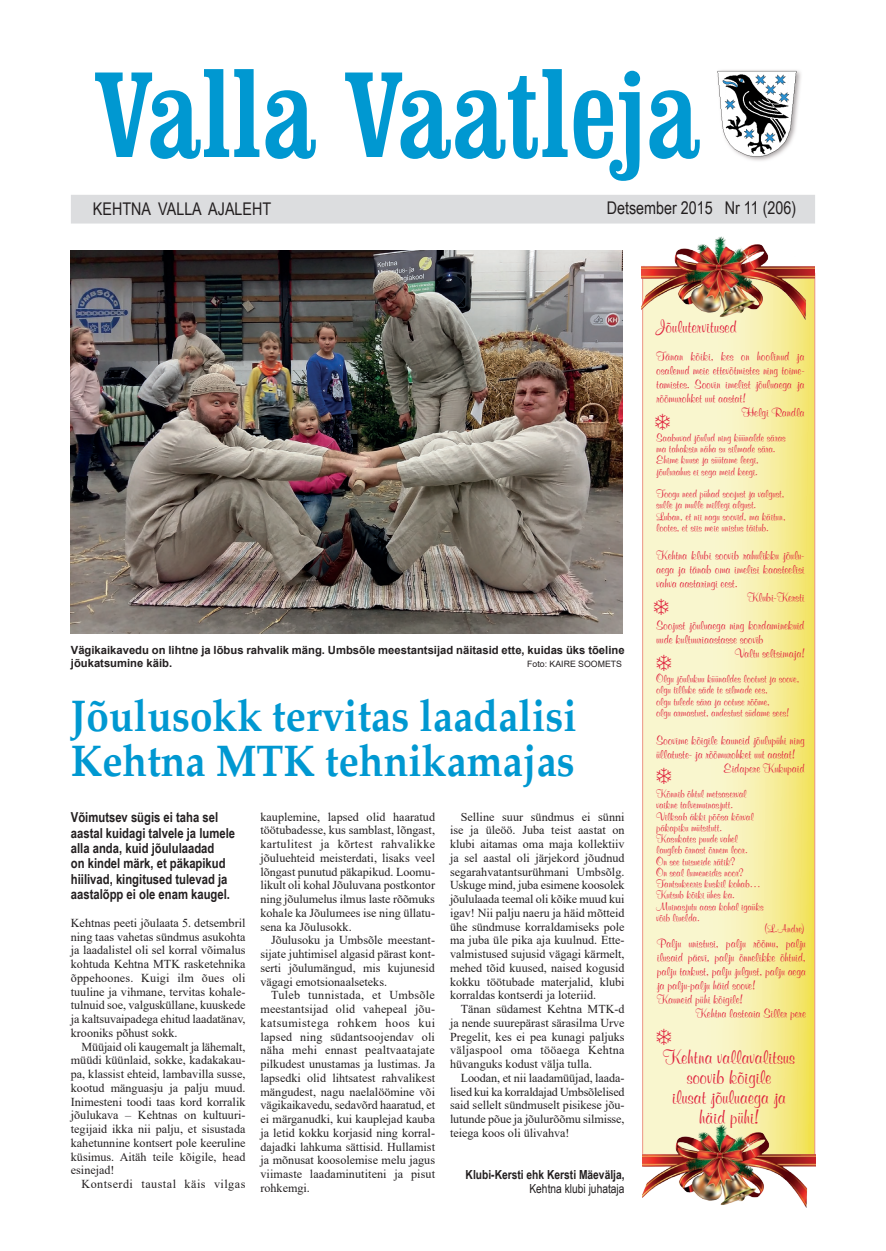
<style>
.page{position:relative;width:886px;height:1251px;background:#fff}
.page>*{position:absolute;margin:0;border:0;box-sizing:border-box;transform-origin:0 0}
.t1{font:condensed 125px "Clarendon BT";color:#0098d1}
.t2{font:700 45px/45px "Palatino";color:#0098d1;scale:.9 1}
.t3{font:700 20px/20px "Murray Hill BT";color:#df213d;text-align:center}
.t4{font:17.5px "Arial Narrow";color:#231f20}
.t5{font:700 17.5px "Murray Hill BT";color:#df213d}
.t6{font:700 13.75px/15.4px "Arial Narrow";color:#231f20}
.t7{font:700 12.5px/14px "Murray Hill BT";color:#df213d}
.t8{font:700 12.5px "Arial Narrow";color:#231f20}
.t9{font:12.5px "Arial Narrow";color:#231f20}
.t10{font:12.12px/13.8px "Times New Roman";color:#231f20;text-align:justify}
.t11{font:12.12px "Times New Roman";letter-spacing:.04em;color:#231f20}
.t12{font:700 11.25px/11.2px "Murray Hill BT";color:#df213d}
.t13{font:700 11.25px/13.8px "Arial";color:#231f20}
.t14{font:8.75px "Arial";color:#231f20}
</style>
<div class="page">
<img style="left:717px;top:70px;width:84px;height:91px">
<div style="left:71px;top:195px;width:744px;height:29px;background:#dcdddf"></div>
<svg style="left:644px;top:320px;width:169px;height:804px;background:#f7f1b4"></svg>
<div style="left:642px;top:273px;width:173px;height:890px;border:1px solid #ed9589"></div>
<img style="left:71px;top:251px;width:552px;height:383px">
<img style="left:642px;top:236px;width:172px;height:84px">
<img style="left:642px;top:1124px;width:173px;height:84px">
<svg style="left:655px;top:413px;width:15px;height:17px"></svg>
<svg style="left:654px;top:598px;width:15px;height:16px"></svg>
<svg style="left:656px;top:768px;width:15px;height:16px"></svg>
<svg style="left:656px;top:1028px;width:15px;height:17px"></svg>
<svg style="left:656px;top:654px;width:15px;height:17px"></svg>
<h1 class="t1" style="left:94px;top:37px;width:608px">Valla Vaatleja</h1>
<h3 class="t4" style="left:93px;top:196px;width:180px">Kehtna valla ajaleht</h3>
<h3 class="t4" style="left:607px;top:195px;width:191px">Detsember 2015 Nr 11 (206)</h3>
<p class="t13" style="left:71px;top:643px;width:555px">Vägikaikavedu on lihtne ja lõbus rahvalik mäng. Umbsõle meestantsijad näitasid ette, kuidas üks tõeline jõukatsumine käib.</p>
<p class="t14" style="left:527px;top:658px;width:96px">Foto: KAIRE SOOMETS</p>
<h2 class="t2" style="left:71px;top:694px;width:564px">Jõulusokk tervitas laadalisi<br>Kehtna MTK tehnikamajas</h2>
<p class="t6" style="left:71px;top:809px;width:166px">Võimutsev sügis ei taha sel aastal kuidagi talvele ja lumele alla anda, kuid jõululaadad<br>on kindel märk, et päkapikud hiilivad, kingitused tulevad ja aastalõpp ei ole enam kaugel.</p>
<p class="t10" style="left:71px;top:915px;width:176px">Kehtnas peeti jõulaata 5. detsembril ning taas vahetas sündmus asukohta ja laadalistel oli sel korral võimalus kohtuda Kehtna MTK rasketehnika õppehoones. Kuigi ilm õues oli tuuline ja vihmane, tervitas kohale&shy;tulnuid soe, valgusküllane, kuuskede ja kaltsuvaipadega ehitud laadatänav, krooniks põhust sokk.</p>
<p class="t10" style="left:71px;top:1039px;width:176px;text-indent:11px">Müüjaid oli kaugemalt ja lähemalt, müüdi küünlaid, sokke, kadakakau&shy;pa, klassist ehteid, lambavilla susse, kootud mänguasju ja palju muud.<br>Inimesteni toodi taas kord korralik jõulukava – Kehtnas on kultuuri&shy;tegijaid ikka nii palju, et sisustada kahetunnine kontsert pole keeruline küsimus. Aitäh teile kõigile, head esinejad!</p>
<p class="t11" style="left:81px;top:1175px;width:165px">Kontserdi taustal käis vilgas</p>
<p class="t10" style="left:260px;top:809px;width:176px">kauplemine, lapsed olid haaratud töötubadesse, kus samblast, lõngast, kartulitest ja kõrtest rahvalikke jõuluehteid meisterdati, lisaks veel lõngast punutud päkapikud. Loomu&shy;likult oli kohal Jõuluvana postkontor ning jõulumelus ilmus laste rõõmuks kohale ka Jõulumees ise ning üllatu&shy;sena ka Jõulusokk.</p>
<p class="t10" style="left:260px;top:933px;width:176px;text-indent:11px">Jõulusoku ja Umbsõle meestant&shy;sijate juhtimisel algasid pärast kont&shy;serti jõulumängud, mis kujunesid vägagi emotsionaalseteks.</p>
<p class="t10" style="left:260px;top:988px;width:176px;text-indent:11px">Tuleb tunnistada, et Umbsõle meestantsijad olid vahepeal jõu&shy;katsumistega rohkem hoos kui lapsed ning südantsoojendav oli näha mehi ennast pealtvaatajate pilkudest unustamas ja lustimas. Ja lapsedki olid lihtsatest rahvalikest mängudest, nagu naelalöömine või vägikaikavedu, sedavõrd haaratud, et ei märganudki, kui kauplejad kauba ja letid kokku korjasid ning korral&shy;dajadki lahkuma sättisid. Hullamist ja mõnusat koosolemise melu jagus viimaste laadaminutiteni ja pisut rohkemgi.</p>
<p class="t10" style="left:450px;top:809px;width:176px;text-indent:11px">Selline suur sündmus ei sünni ise ja üleöö. Juba teist aastat on klubi aitamas oma maja kollektiiv ja sel aastal oli järjekord jõudnud segarahvatantsurühmani Umbsõlg.<br>Uskuge mind, juba esimene koosolek jõululaada teemal oli kõike muud kui igav! Nii palju naeru ja häid mõtteid ühe sündmuse korraldamiseks pole ma juba üle pika aja kuulnud. Ette&shy;valmistused sujusid vägagi kärmelt, mehed tõid kuused, naised kogusid kokku töötubade materjalid, klubi korraldas kontserdi ja loteriid.</p>
<p class="t10" style="left:450px;top:1002px;width:176px;text-indent:11px">Tänan südamest Kehtna MTK-d ja nende suurepärast särasilma Urve Pregelit, kes ei pea kunagi paljuks väljaspool oma tööaega Kehtna hüvanguks kodust välja tulla.</p>
<p class="t10" style="left:450px;top:1070px;width:176px;text-indent:11px">Loodan, et nii laadamüüjad, laada&shy;lised kui ka korraldajad Umbsõlelised said sellelt sündmuselt pisikese jõu&shy;lutunde põue ja jõulurõõmu silmisse, teiega koos oli ülivahva!</p>
<p class="t8" style="left:466px;top:1165px;width:160px">Klubi-Kersti ehk Kersti Mäevälja,</p>
<p class="t9" style="left:529px;top:1179px;width:97px">Kehtna klubi juhataja</p>
<h3 class="t5" style="left:656px;top:315px;width:82px">Jõulutervitused</h3>
<p class="t7" style="left:656px;top:348px;width:150px">Tänan kõiki, kes on hoolinud ja</p>
<p class="t7" style="left:656px;top:362px;width:150px">osalenud meie ettevõtmistes ning toime-</p>
<p class="t7" style="left:656px;top:376px;width:150px">tamistes. Soovin imelist jõuluaega ja</p>
<p class="t7" style="left:656px;top:390px;width:91px">rõõmurohket uut aastat!</p>
<p class="t7" style="left:741px;top:404px;width:64px">Helgi Randla</p>
<p class="t12" style="left:656px;top:431px;width:131px">Saabuvad jõulud ning küünalde säras ma tahaksin näha su silmade sära.<br>Ehime kuuse ja süütame leegi, jõulurahus ei sega meid keegi.</p>
<p class="t12" style="left:656px;top:488px;width:131px">Toogu need pühad soojust ja valgust, sulle ja mulle millegi algust.<br>Luban, et nii nagu soovid, ma käitun, lootes, et siis meie unistus täitub.</p>
<p class="t7" style="left:656px;top:548px;width:150px">Kehtna klubi soovib rahulikku jõulu-</p>
<p class="t7" style="left:656px;top:562px;width:150px">aega ja tänab oma imelisi kaasteelisi</p>
<p class="t7" style="left:656px;top:576px;width:83px">vahva aastaringi eest.</p>
<p class="t7" style="left:747px;top:590px;width:59px">Klubi-Kersti</p>
<p class="t7" style="left:656px;top:618px;width:150px">Soojust jõuluaega ning kordaminekuid</p>
<p class="t7" style="left:656px;top:632px;width:109px">uude kultuuriaastasse soovib</p>
<p class="t7" style="left:735px;top:646px;width:71px">Valtu seltsimaja!</p>
<p class="t12" style="left:656px;top:673px;width:145px">Olgu jõulukuu küünaldes lootust ja soove, olgu tilluke säde te silmade ees,<br>olgu tulede sära ja ootuse rõõme,<br>olgu armastust, andestust südame sees!</p>
<p class="t7" style="left:656px;top:733px;width:150px">Soovime kõigile kauneid jõulupühi ning</p>
<p class="t7" style="left:656px;top:747px;width:140px">üllatuste- ja rõõmurohket uut aastat!</p>
<p class="t7" style="left:723px;top:761px;width:82px">Eidapere Kukupaid</p>
<p class="t12" style="left:656px;top:788px;width:109px">Kõnnib õhtul metsaserval vaikne talvemuinasjutt.<br>Vilksab äkki põõsa kõrval päkapiku mütsitutt.<br>Kasukates puude vahel laugleb õrnast õrnem loor.<br>On see tuisueide rätik?<br>On seal lumeneidis noor?<br>Tantsukeeris kuskil kohab…<br>Kutsub kõiki ühes ka.<br>Muinasjutu aasa kohal igaüks võib liuelda.</p>
<p class="t12" style="left:764px;top:923px;width:41px">(L.Andre)</p>
<p class="t7" style="left:657px;top:936px;width:150px">Palju unistusi, palju rõõmu, palju ilusaid päevi, palju õnnelikke õhtuid, palju tarkust, palju julgust, palju aega ja palju-palju häid soove!<br>Kauneid pühi kõigile!</p>
<p class="t7" style="left:695px;top:1006px;width:112px">Kehtna lasteaia Siller pere</p>
<h3 class="t3" style="left:663px;top:1046px;width:134px">Kehtna vallavalitsus soovib kõigile<br>ilusat jõuluaega ja häid pühi!</h3>
</div>
